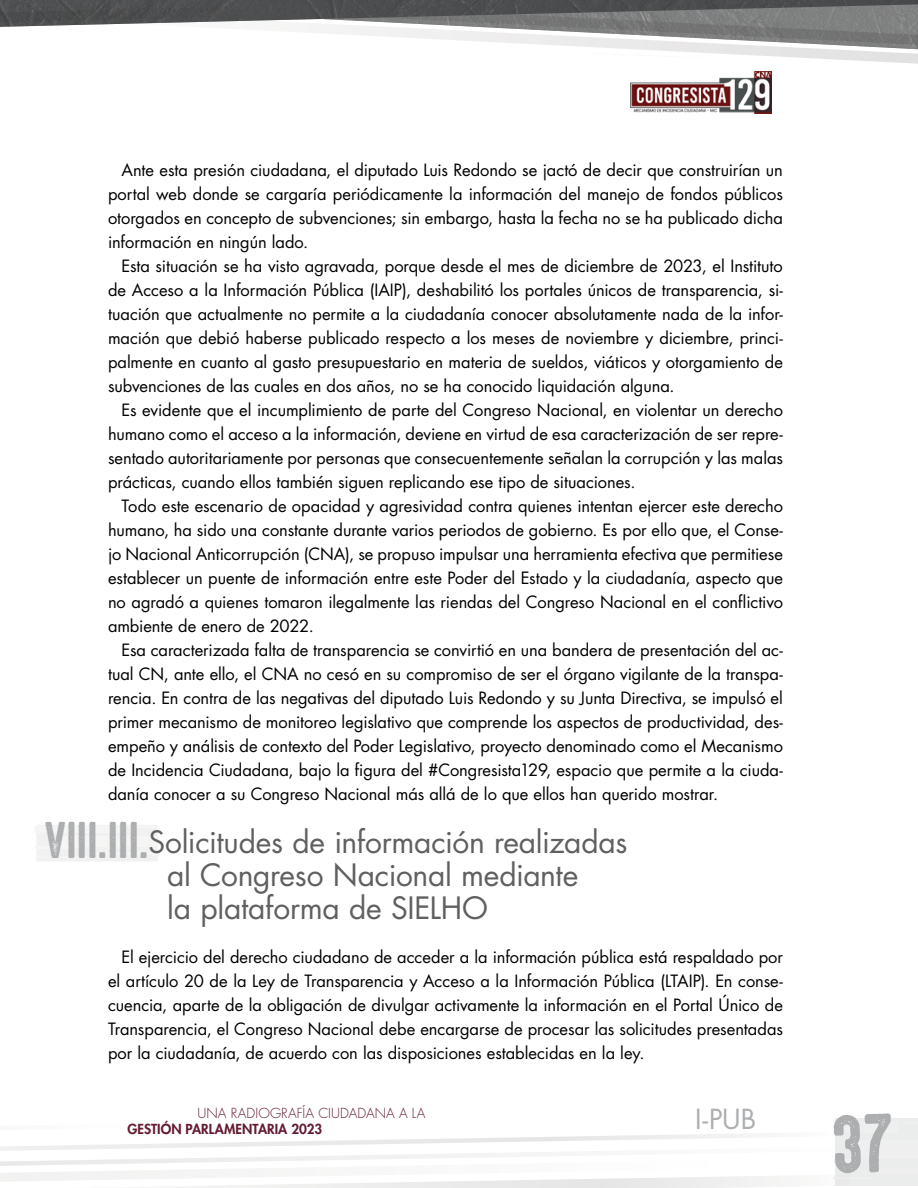
<style>
.page{position:relative;width:918px;height:1188px;background:#fff}
.page>*{position:absolute;margin:0;border:0;box-sizing:border-box;transform-origin:0 0}
.t1{font:46.5px "High Voltage Rough";letter-spacing:-.005em;color:#acaeb0}
.t2{font:30px/33px "Futura Std";letter-spacing:-.01em;color:#606060}
.t3{font:27px "Futura Std";color:#acaeb0}
.t4{font:16.5px/24px "Futura Std";letter-spacing:-.005em;color:#000;text-align:justify}
.t5{font:300 13.5px "Futura Std";letter-spacing:.005em;color:#651c32}
.t6{font:800 13.5px "Futura Std";letter-spacing:.005em;color:#651c32}
</style>
<div class="page">
<div style="left:835px;top:1119px;width:83px;height:67px;background:#ebecec"></div>
<div style="left:834px;top:1121px;width:64px;height:12px;background:#efefef"></div>
<div style="left:853px;top:1140px;width:65px;height:19px;background:#efefef"></div>
<div style="left:875px;top:1169px;width:43px;height:5px;background:#efefef"></div>
<hr style="left:904px;top:1121px;width:14px;height:3px;background:#96989a">
<svg style="left:0;top:0;width:918px;height:64px"></svg>
<img style="left:631px;top:72px;width:140px;height:41px">
<div style="left:35px;top:825px;width:125px;height:36px;background:#f3f3f3"></div>
<svg style="left:0;top:1118px;width:893px;height:70px"></svg>
<p class="t4" style="left:108px;top:158px;width:677px;text-indent:13px">Ante esta presión ciudadana, el diputado Luis Redondo se jactó de decir que construirían un portal web donde se cargaría periódicamente la información del manejo de fondos públicos otorgados en concepto de subvenciones; sin embargo, hasta la fecha no se ha publicado dicha información en ningún lado.</p>
<p class="t4" style="left:108px;top:254px;width:677px;text-indent:13px">Esta situación se ha visto agravada, porque desde el mes de diciembre de 2023, el Instituto de Acceso a la Información Pública (IAIP), deshabilitó los portales únicos de transparencia, si&shy;tuación que actualmente no permite a la ciudadanía conocer absolutamente nada de la infor&shy;mación que debió haberse publicado respecto a los meses de noviembre y diciembre, princi&shy;palmente en cuanto al gasto presupuestario en materia de sueldos, viáticos y otorgamiento de subvenciones de las cuales en dos años, no se ha conocido liquidación alguna.</p>
<p class="t4" style="left:108px;top:398px;width:677px;text-indent:13px">Es evidente que el incumplimiento de parte del Congreso Nacional, en violentar un derecho humano como el acceso a la información, deviene en virtud de esa caracterización de ser repre&shy;sentado autoritariamente por personas que consecuentemente señalan la corrupción y las malas prácticas, cuando ellos también siguen replicando ese tipo de situaciones.</p>
<p class="t4" style="left:108px;top:494px;width:677px;text-indent:13px">Todo este escenario de opacidad y agresividad contra quienes intentan ejercer este derecho humano, ha sido una constante durante varios periodos de gobierno. Es por ello que, el Conse&shy;jo Nacional Anticorrupción (CNA), se propuso impulsar una herramienta efectiva que permitiese establecer un puente de información entre este Poder del Estado y la ciudadanía, aspecto que no agradó a quienes tomaron ilegalmente las riendas del Congreso Nacional en el conflictivo ambiente de enero de 2022.</p>
<p class="t4" style="left:108px;top:638px;width:677px;text-indent:13px">Esa caracterizada falta de transparencia se convirtió en una bandera de presentación del ac&shy;tual CN, ante ello, el CNA no cesó en su compromiso de ser el órgano vigilante de la transpa&shy;rencia. En contra de las negativas del diputado Luis Redondo y su Junta Directiva, se impulsó el primer mecanismo de monitoreo legislativo que comprende los aspectos de productividad, des&shy;empeño y análisis de contexto del Poder Legislativo, proyecto denominado como el Mecanismo de Incidencia Ciudadana, bajo la figura del #Congresista129, espacio que permite a la ciuda&shy;danía conocer a su Congreso Nacional más allá de lo que ellos han querido mostrar.</p>
<h2 class="t2" style="left:167px;top:826px;width:462px;text-indent:-19px">Solicitudes de información realizadas al Congreso Nacional mediante<br>la plataforma de SIELHO</h2>
<p class="t4" style="left:108px;top:945px;width:677px;text-indent:13px">El ejercicio del derecho ciudadano de acceder a la información pública está respaldado por el artículo 20 de la Ley de Transparencia y Acceso a la Información Pública (LTAIP). En conse&shy;cuencia, aparte de la obligación de divulgar activamente la información en el Portal Único de Transparencia, el Congreso Nacional debe encargarse de procesar las solicitudes presentadas por la ciudadanía, de acuerdo con las disposiciones establecidas en la ley.</p>
<h1 class="t1" style="left:46px;top:815px;width:105px">VIII.III.</h1>
<p class="t5" style="left:197px;top:1105px;width:230px">UNA RADIOGRAFÍA CIUDADANA A LA</p>
<p class="t6" style="left:127px;top:1121px;width:196px">GESTIÓN PARLAMENTARIA 2023</p>
<h3 class="t3" style="left:695px;top:1102px;width:62px">I-PUB</h3>
</div>
